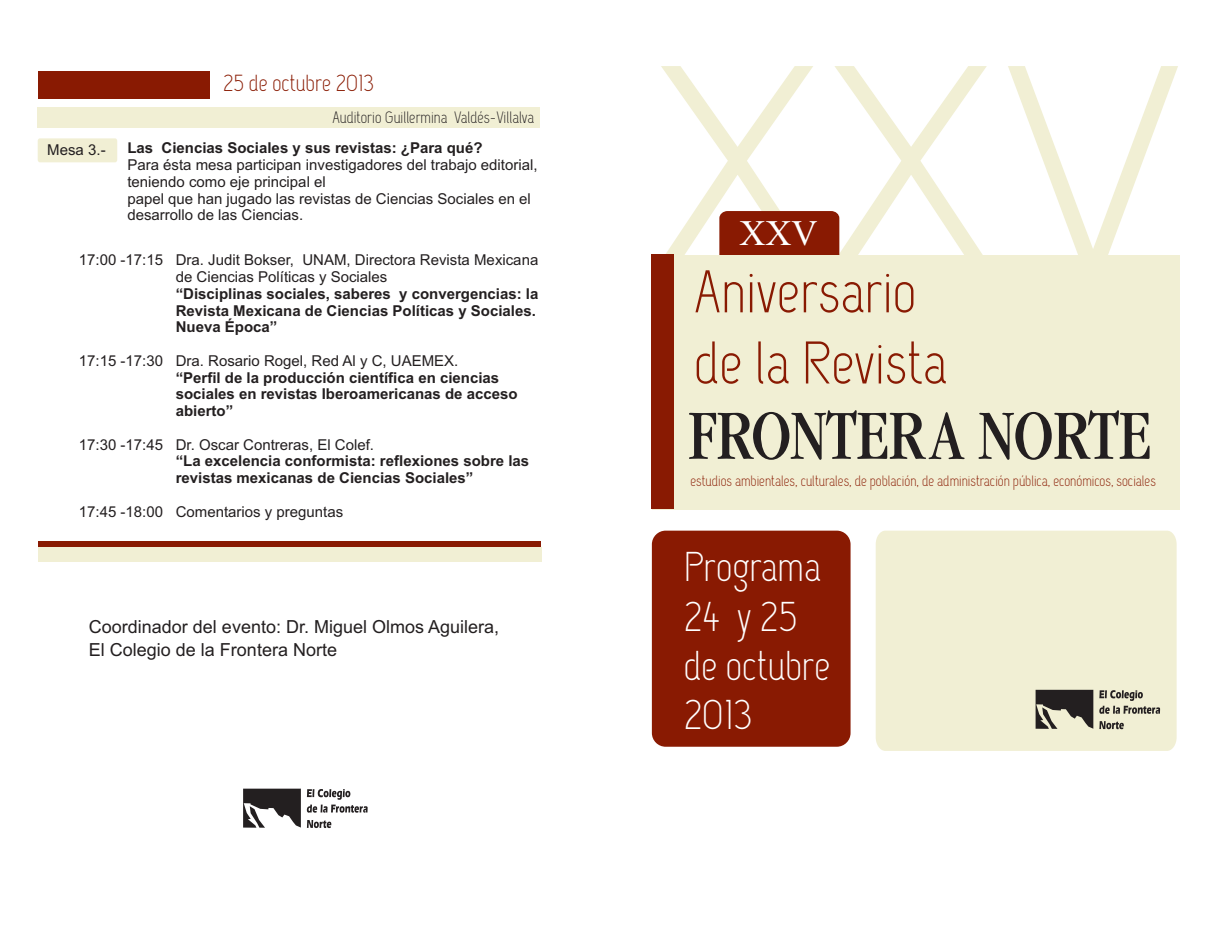
<style>
.page{position:relative;width:1215px;height:945px;background:#fff}
.page>*{position:absolute;margin:0;border:0;box-sizing:border-box;transform-origin:0 0}
.t1{font:278.55px "Capsuula";color:#f1efd4;scale:1.52 1}
.t2{font:60px/71.1px "Capsuula";color:#891a02}
.t3{font:41.7px/49.3px "Capsuula";color:#fff}
.t4{font:36px "Times New Roman";color:#fff}
.t5{font:23.25px "Capsuula";color:#891a02}
.t6{font:18px/22.4px "Arial";color:#231f20}
.t7{font:16.5px "Capsuula";color:#231f20}
.t8{font:15px/16.8px "Arial";color:#231f20}
.t9{font:700 15px/16.8px "Arial";color:#231f20}
.t10{font:15px "Capsuula";color:#891a02}
</style>
<div class="page">
<div style="left:652px;top:531px;width:199px;height:216px;background:#891a02;border-radius:14px"></div>
<div style="left:38px;top:542px;width:503px;height:5px;background:#891a02"></div>
<div style="left:38px;top:547px;width:504px;height:15px;background:#f1efd4"></div>
<div style="left:876px;top:531px;width:301px;height:220px;background:#f1efd4"></div>
<svg style="left:1036px;top:690px;width:124px;height:39px"></svg>
<div style="left:37px;top:107px;width:503px;height:21px;background:#f1efd4"></div>
<div style="left:719px;top:211px;width:120px;height:64px;background:#891a02;border-radius:8px"></div>
<div style="left:652px;top:255px;width:528px;height:255px;background:#f1efd4"></div>
<svg style="left:689px;top:410px;width:461px;height:50px"></svg>
<div style="left:652px;top:255px;width:22px;height:254px;background:#891a02"></div>
<svg style="left:243px;top:789px;width:125px;height:39px"></svg>
<div style="left:38px;top:138px;width:79px;height:24px;background:#f1efd4;border-radius:2px"></div>
<div style="left:38px;top:71px;width:171px;height:28px;background:#891a02"></div>
<h3 class="t5" style="left:223px;top:75px;width:153px">25 de octubre 2013</h3>
<p class="t8" style="left:47px;top:143px;width:60px">Mesa 3.-</p>
<p class="t7" style="left:333px;top:112px;width:203px">Auditorio Guillermina Valdés-Villalva</p>
<p class="t9" style="left:127px;top:141px;width:357px">Las Ciencias Sociales y sus revistas: ¿Para qué?</p>
<p class="t8" style="left:127px;top:158px;width:412px">Para ésta mesa participan investigadores del trabajo editorial, teniendo como eje principal el<br>papel que han jugado las revistas de Ciencias Sociales en el desarrollo de las Ciencias.</p>
<p class="t8" style="left:79px;top:253px;width:86px">17:00 -17:15</p>
<p class="t8" style="left:79px;top:354px;width:86px">17:15 -17:30</p>
<p class="t8" style="left:79px;top:437px;width:86px">17:30 -17:45</p>
<p class="t8" style="left:79px;top:504px;width:86px">17:45 -18:00</p>
<p class="t8" style="left:176px;top:253px;width:364px">Dra. Judit Bokser, UNAM, Directora Revista Mexicana de Ciencias Políticas y Sociales</p>
<p class="t9" style="left:176px;top:287px;width:364px">“Disciplinas sociales, saberes y convergencias: la<br>Revista Mexicana de Ciencias Políticas y Sociales.<br>Nueva Época”</p>
<p class="t8" style="left:176px;top:354px;width:284px">Dra. Rosario Rogel, Red Al y C, UAEMEX.</p>
<p class="t9" style="left:176px;top:370px;width:343px">“Perfil de la producción científica en ciencias sociales en revistas Iberoamericanas de acceso abierto”</p>
<p class="t8" style="left:176px;top:437px;width:200px">Dr. Oscar Contreras, El Colef.</p>
<p class="t9" style="left:176px;top:454px;width:355px">“La excelencia conformista: reflexiones sobre las revistas mexicanas de Ciencias Sociales”</p>
<p class="t8" style="left:176px;top:504px;width:169px">Comentarios y preguntas</p>
<p class="t6" style="left:89px;top:618px;width:412px">Coordinador del evento: Dr. Miguel Olmos Aguilera,<br>El Colegio de la Frontera Norte</p>
<h1 class="t1" style="left:650px;top:66px;width:356px">XXV</h1>
<h3 class="t4" style="left:740px;top:220px;width:79px">XXV</h3>
<h2 class="t2" style="left:694px;top:264px;width:254px">Aniversario de la Revista</h2>
<p class="t10" style="left:690px;top:476px;width:467px">estudios ambientales, culturales, de población, de administración pública, económicos, sociales</p>
<h3 class="t3" style="left:684px;top:547px;width:148px">Programa<br>24 y 25 de octubre<br>2013</h3>
</div>
